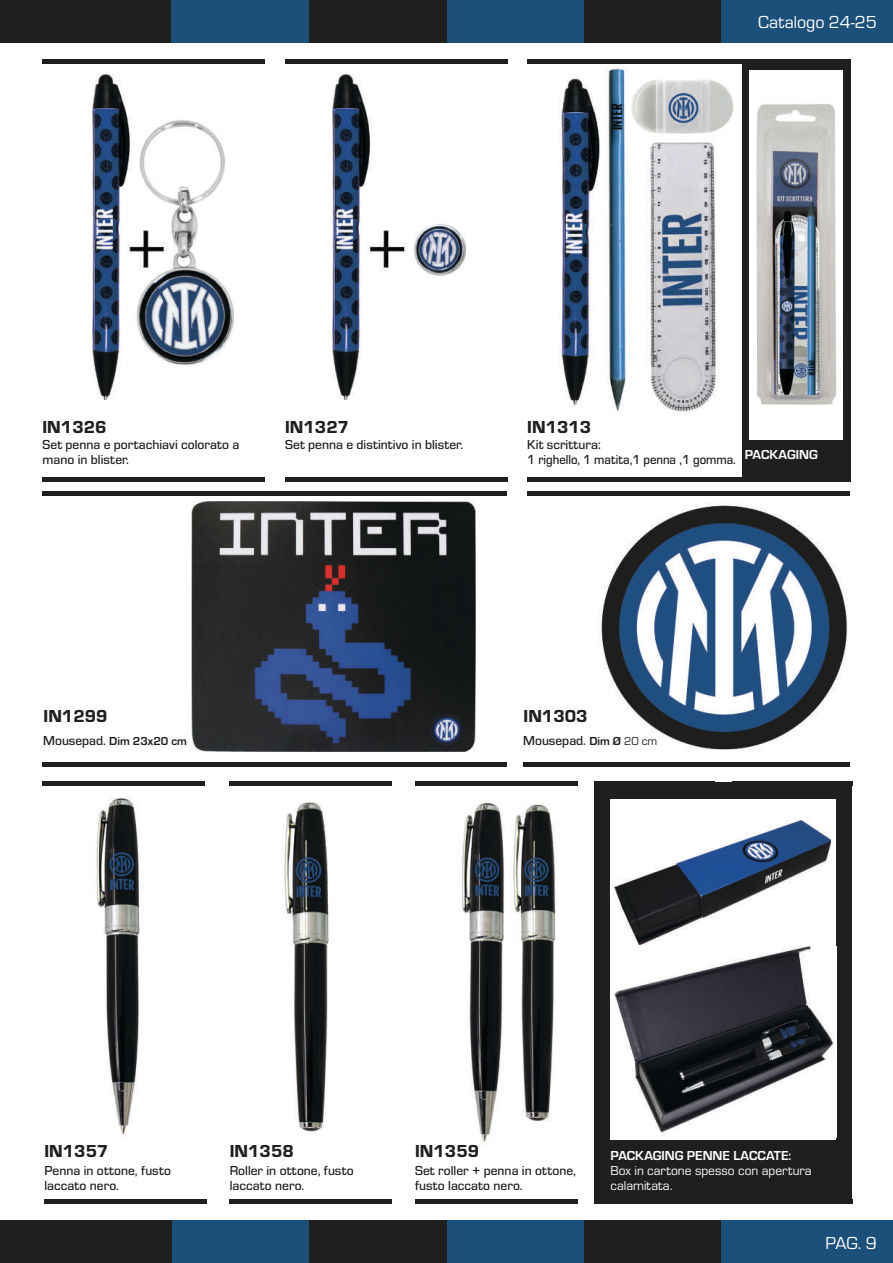
<style>
.page{position:relative;width:893px;height:1263px;background:#fff}
.page>*{position:absolute;margin:0;border:0;box-sizing:border-box;transform-origin:0 0}
.t1{font:18px "Eurostile Hea";color:#1f1f1e}
.t2{font:18px "Eurostile";color:#fff}
.t3{font:500 13.5px/15px "Eurostile";color:#1f1f1e}
.t4{font:13.5px/15px "Eurostile";color:#fff}
.t5{font:700 13.5px "Eurostile";color:#fff}
.t6{font:700 12px "Eurostile";color:#1f1f1e}
.s1{font-weight:500;font-size:13.5px}
.s2{font-weight:700;font-size:12px}
.s3{font-weight:400;font-size:12px}
</style>
<div class="page">
<div style="left:446px;top:0;width:138px;height:43px;background:#1c507b"></div>
<div style="left:446px;top:1220px;width:138px;height:43px;background:#1c507b"></div>
<div style="left:309px;top:0;width:137px;height:43px;background:#1f1f1e"></div>
<div style="left:309px;top:1220px;width:137px;height:43px;background:#1f1f1e"></div>
<div style="left:0;top:0;width:171px;height:43px;background:#1f1f1e"></div>
<div style="left:584px;top:0;width:137px;height:43px;background:#1f1f1e"></div>
<div style="left:584px;top:1220px;width:137px;height:43px;background:#1f1f1e"></div>
<div style="left:171px;top:0;width:138px;height:43px;background:#1c507b"></div>
<div style="left:171px;top:1220px;width:138px;height:43px;background:#1c507b"></div>
<div style="left:721px;top:0;width:172px;height:43px;background:#1c507b"></div>
<div style="left:721px;top:1220px;width:172px;height:43px;background:#1c507b"></div>
<div style="left:0;top:1220px;width:171px;height:43px;background:#1f1f1e"></div>
<hr style="left:0;top:0;width:1px;height:139px;background:#1c507b">
<hr style="left:285px;top:477px;width:223px;height:4px;background:#1f1f1e">
<hr style="left:43px;top:477px;width:222px;height:4px;background:#1f1f1e">
<hr style="left:43px;top:60px;width:222px;height:4px;background:#1f1f1e">
<hr style="left:285px;top:60px;width:223px;height:4px;background:#1f1f1e">
<img style="left:92px;top:75px;width:142px;height:324px">
<img style="left:332px;top:75px;width:133px;height:324px">
<hr style="left:527px;top:477px;width:228px;height:4px;background:#1f1f1e">
<hr style="left:527px;top:60px;width:228px;height:4px;background:#1f1f1e">
<hr style="left:45px;top:1199px;width:162px;height:4px;background:#1f1f1e">
<hr style="left:415px;top:1199px;width:162px;height:4px;background:#1f1f1e">
<hr style="left:230px;top:1199px;width:162px;height:4px;background:#1f1f1e">
<img style="left:96px;top:798px;width:44px;height:339px">
<img style="left:284px;top:802px;width:45px;height:330px">
<img style="left:462px;top:802px;width:95px;height:343px">
<div style="left:594px;top:782px;width:258px;height:421px;background:#1f1f1e"></div>
<div style="left:610px;top:799px;width:226px;height:341px;background:#fff"></div>
<img style="left:615px;top:946px;width:219px;height:191px">
<img style="left:614px;top:820px;width:217px;height:125px">
<img style="left:559px;top:68px;width:175px;height:344px">
<div style="left:742px;top:60px;width:108px;height:422px;background:#1f1f1e"></div>
<div style="left:749px;top:71px;width:94px;height:369px;background:#fff"></div>
<img style="left:756px;top:104px;width:81px;height:301px">
<hr style="left:43px;top:782px;width:162px;height:4px;background:#1f1f1e">
<hr style="left:415px;top:782px;width:162px;height:4px;background:#1f1f1e">
<hr style="left:230px;top:782px;width:162px;height:4px;background:#1f1f1e">
<img style="left:599px;top:503px;width:249px;height:247px">
<div style="left:43px;top:762px;width:464px;height:5px;background:#1f1f1e"></div>
<div style="left:524px;top:762px;width:326px;height:5px;background:#1f1f1e"></div>
<hr style="left:43px;top:492px;width:464px;height:4px;background:#1f1f1e">
<hr style="left:527px;top:492px;width:323px;height:4px;background:#1f1f1e">
<img style="left:191px;top:501px;width:284px;height:251px">
<h1 class="t2" style="left:758px;top:10px;width:120px">Catalogo 24-25</h1>
<h1 class="t1" style="left:43px;top:414px;width:66px">IN1326</h1>
<p class="t3" style="left:43px;top:436px;width:198px">Set penna e portachiavi colorato a mano in blister.</p>
<h1 class="t1" style="left:285px;top:415px;width:66px">IN1327</h1>
<p class="t3" style="left:285px;top:436px;width:179px">Set penna e distintivo in blister.</p>
<h1 class="t1" style="left:527px;top:414px;width:66px">IN1313</h1>
<p class="t3" style="left:527px;top:436px;width:210px">Kit scrittura:<br>1 righello, 1 matita,1 penna ,1 gomma.</p>
<p class="t5" style="left:745px;top:445px;width:75px">PACKAGING</p>
<h1 class="t1" style="left:44px;top:703px;width:66px">IN1299</h1>
<p class="t6" style="left:43px;top:732px;width:145px"><span class="s1">Mousepad.</span> Dim 23x20 cm</p>
<h1 class="t1" style="left:524px;top:703px;width:66px">IN1303</h1>
<p class="t3" style="left:523px;top:732px;width:136px">Mousepad. <span class="s2">Dim Ø</span> <span class="s3">20 cm</span></p>
<h1 class="t1" style="left:45px;top:1138px;width:66px">IN1357</h1>
<p class="t3" style="left:45px;top:1162px;width:128px">Penna in ottone, fusto laccato nero.</p>
<h1 class="t1" style="left:230px;top:1138px;width:66px">IN1358</h1>
<p class="t3" style="left:230px;top:1162px;width:125px">Roller in ottone, fusto laccato nero.</p>
<h1 class="t1" style="left:415px;top:1138px;width:66px">IN1359</h1>
<p class="t3" style="left:415px;top:1162px;width:162px">Set roller + penna in ottone, fusto laccato nero.</p>
<p class="t5" style="left:610px;top:1146px;width:182px">PACKAGING PENNE LACCATE:</p>
<p class="t4" style="left:610px;top:1163px;width:203px">Box in cartone spesso con apertura calamitata.</p>
<h1 class="t2" style="left:826px;top:1230px;width:53px">PAG. 9</h1>
</div>
